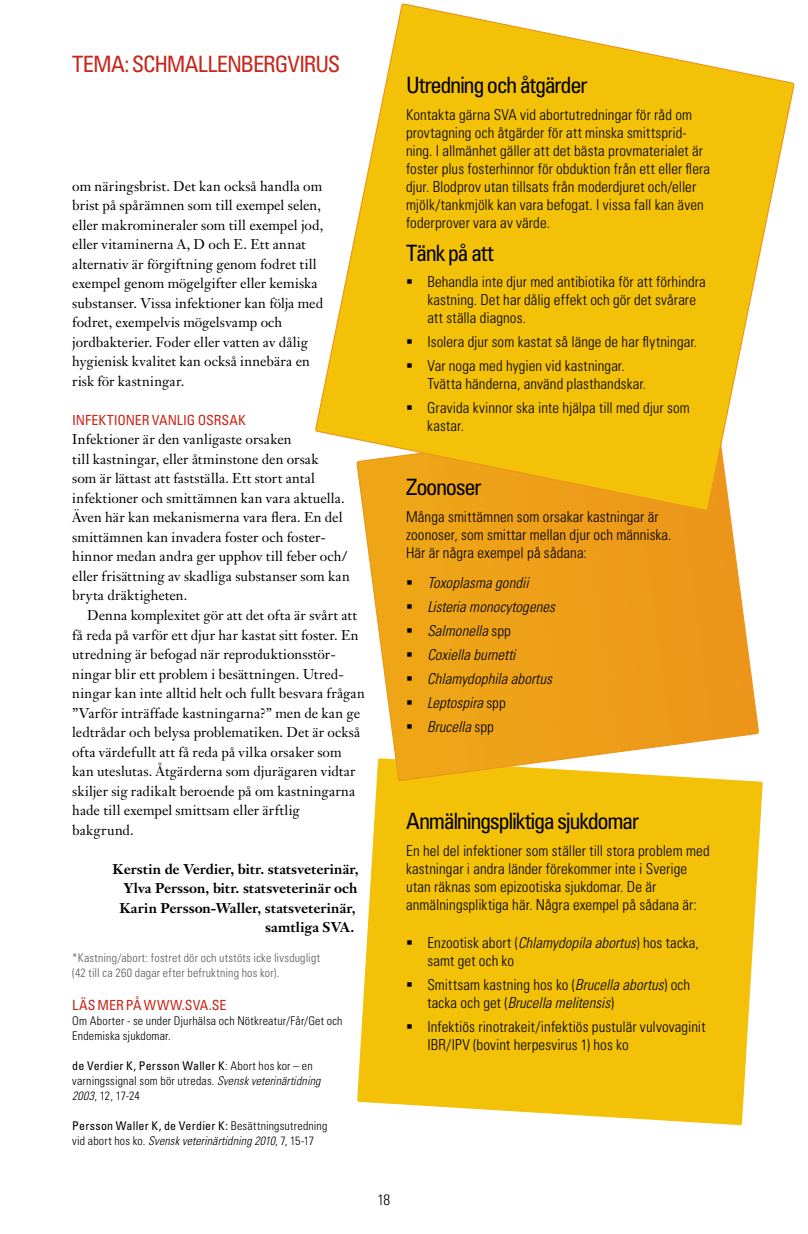
<style>
.page{position:relative;width:808px;height:1234px;background:#fff}
.page>*{position:absolute;margin:0;border:0;box-sizing:border-box;transform-origin:0 0}
.t1{font:condensed 22.5px "Univers LT Std";letter-spacing:-.06em;color:#000}
.t2{font:condensed 22.5px "Univers LT Std";letter-spacing:-.045em;color:#c5281c}
.t3{font:300 condensed 15px/18px "Univers LT Std";letter-spacing:.005em;color:#000}
.t4{font:italic 300 condensed 15px/24px "Univers LT Std";color:#000}
.t5{font:13.95px/19.5px "Janson Text LT Std";letter-spacing:.005em;color:#000}
.t6{font:700 13.95px "Janson Text LT Std";letter-spacing:.005em;color:#000}
.t7{font:condensed 13.95px "Univers LT Std";letter-spacing:.005em;color:#c5281c}
.t8{font:300 condensed 12px/15px "Univers LT Std";letter-spacing:.015em;color:#000}
.t9{font:300 condensed 12px/15px "Univers LT Std";letter-spacing:.015em;color:#58595b}
.s1{font-weight:400}
.s2{font-style:italic}
.s3{font-style:normal}
</style>
<div class="page">
<svg style="left:357px;top:781px;width:406px;height:345px;background:#f4c61d"></svg>
<svg style="left:357px;top:511px;width:402px;height:284px;background:#efae35"></svg>
<svg style="left:315px;top:3px;width:480px;height:508px"></svg>
<svg style="left:407px;top:279px;width:5px;height:5px"></svg>
<svg style="left:407px;top:339px;width:5px;height:5px"></svg>
<svg style="left:407px;top:363px;width:5px;height:5px"></svg>
<svg style="left:407px;top:405px;width:5px;height:5px"></svg>
<svg style="left:407px;top:579px;width:5px;height:5px"></svg>
<svg style="left:407px;top:603px;width:5px;height:5px"></svg>
<svg style="left:407px;top:627px;width:5px;height:5px"></svg>
<svg style="left:407px;top:651px;width:5px;height:5px"></svg>
<svg style="left:407px;top:675px;width:5px;height:5px"></svg>
<svg style="left:407px;top:699px;width:5px;height:5px"></svg>
<svg style="left:407px;top:723px;width:5px;height:5px"></svg>
<svg style="left:407px;top:940px;width:5px;height:4px"></svg>
<svg style="left:407px;top:982px;width:5px;height:4px"></svg>
<svg style="left:407px;top:1024px;width:5px;height:4px"></svg>
<h1 class="t2" style="left:72px;top:49px;width:256px">Tema: SCH mallenbergVi rus</h1>
<p class="t5" style="left:72px;top:176px;width:253px">om näringsbrist. Det kan också handla om brist på spårämnen som till exempel selen, eller makromineraler som till exempel jod, eller vitaminerna A, D och E. Ett annat alternativ är förgiftning genom fodret till exempel genom mögelgifter eller kemiska substanser. Vissa infektioner kan följa med fodret, exempelvis mögelsvamp och jordbakterier. Foder eller vatten av dålig hygienisk kvalitet kan också innebära en risk för kastningar.</p>
<p class="t7" style="left:72px;top:411px;width:175px">Infektioner vanlig osrsak</p>
<p class="t5" style="left:72px;top:429px;width:279px">Infektioner är den vanligaste orsaken<br>till kastningar, eller åtminstone den orsak<br>som är lättast att fastställa. Ett stort antal infektioner och smittämnen kan vara aktuella.<br>Även här kan mekanismerna vara flera. En del smittämnen kan invadera foster och foster&shy;hinnor medan andra ger upphov till feber och/ eller frisättning av skadliga substanser som kan bryta dräktigheten.</p>
<p class="t5" style="left:72px;top:605px;width:294px;text-indent:15px">Denna komplexitet gör att det ofta är svårt att få reda på varför ett djur har kastat sitt foster. En utredning är befogad när reproduktionsstör&shy;ningar blir ett problem i besättningen. Utred&shy;ningar kan inte alltid helt och fullt besvara frågan ”Varför inträffade kastningarna?” men de kan ge ledtrådar och belysa problematiken. Det är också ofta värdefullt att få reda på vilka orsaker som kan uteslutas. Åtgärderna som djurägaren vidtar skiljer sig radikalt beroende på om kastningarna hade till exempel smittsam eller ärftlig<br>bakgrund.</p>
<p class="t6" style="left:113px;top:859px;width:248px">Kerstin de Verdier, bitr. statsveterinär,</p>
<p class="t6" style="left:124px;top:879px;width:235px">Ylva Persson, bitr. statsveterinär och</p>
<p class="t6" style="left:119px;top:898px;width:238px">Karin Persson-Waller, statsveterinär,</p>
<p class="t6" style="left:265px;top:918px;width:91px">samtliga SVA.</p>
<p class="t9" style="left:72px;top:950px;width:249px">*Kastning/abort: fostret dör och utstöts icke livsdugligt (42 till ca 260 dagar efter befruktning hos kor).</p>
<p class="t7" style="left:72px;top:996px;width:35px">LÄ S MER</p>
<p class="t7" style="left:126px;top:996px;width:32px">PÅ www</p>
<p class="t7" style="left:182px;top:996px;width:46px">.sva.se</p>
<p class="t8" style="left:72px;top:1013px;width:272px">Om Aborter - se under Djurhälsa och Nötkreatur/Får/Get och<br>Endemiska sjukdomar.</p>
<p class="t8" style="left:72px;top:1058px;width:250px"><span class="s1">de Verdier K, Persson Waller K</span>: Abort hos kor – en varningssignal som bör utredas. <span class="s2">Svensk veterinärtidning<br>2003</span>, 12, 17-24</p>
<p class="t8" style="left:72px;top:1118px;width:257px"><span class="s1">Persson Waller K, de Verdier K:</span> Besättningsutredning vid abort hos ko. <span class="s2">Svensk veterinärtidning 2010,</span> 7, 15-17</p>
<h1 class="t1" style="left:406px;top:71px;width:183px">Utredning och åtgärder</h1>
<p class="t3" style="left:406px;top:106px;width:306px">Kontakta gärna SVA vid abortutredningar för råd om provtagning och åtgärder för att minska smittsprid&shy;ning. I allmänhet gäller att det bästa provmaterialet är foster plus fosterhinnor för obduktion från ett eller flera djur. Blodprov utan tillsats från moderdjuret och/eller mjölk/tankmjölk kan vara befogat. I vissa fall kan även foderprover vara av värde.</p>
<h1 class="t1" style="left:406px;top:238px;width:89px">Tänk på att</h1>
<p class="t3" style="left:427px;top:273px;width:280px">Behandla inte djur med antibiotika för att förhindra kastning. Det har dålig effekt och gör det svårare att ställa diagnos.</p>
<p class="t3" style="left:427px;top:330px;width:271px;line-height:24px">Isolera djur som kastat så länge de har flytningar.<br>Var noga med hygien vid kastningar.</p>
<p class="t3" style="left:427px;top:372px;width:264px;line-height:24px">Tvätta händerna, använd plasthandskar.<br>Gravida kvinnor ska inte hjälpa till med djur som</p>
<p class="t3" style="left:427px;top:417px;width:38px">kastar.</p>
<h1 class="t1" style="left:406px;top:472px;width:77px">Zoonoser</h1>
<p class="t3" style="left:406px;top:507px;width:267px">Många smittämnen som orsakar kastningar är zoonoser, som smittar mellan djur och människa.<br>Här är några exempel på sådana:</p>
<p class="t4" style="left:427px;top:570px;width:129px">Toxoplasma gondii<br>Listeria monocytogenes<br>Salmonella <span class="s3">spp<br></span>Coxiella burnetti<br>Chlamydophila abortus<br>Leptospira <span class="s3">spp<br></span>Brucella <span class="s3">spp</span></p>
<h1 class="t1" style="left:406px;top:806px;width:235px">Anmälningspliktiga sjukdomar</h1>
<p class="t3" style="left:406px;top:841px;width:305px">En hel del infektioner som ställer till stora problem med kastningar i andra länder förekommer inte i Sverige utan räknas som epizootiska sjukdomar. De är anmälningspliktiga här. Några exempel på sådana är:</p>
<p class="t3" style="left:427px;top:933px;width:273px">Enzootisk abort (<span class="s2">Chlamydopila abortus</span>) hos tacka, samt get och ko</p>
<p class="t3" style="left:427px;top:975px;width:264px">Smittsam kastning hos ko (<span class="s2">Brucella abortus</span>) och tacka och get (<span class="s2">Brucella melitensis</span>)</p>
<p class="t3" style="left:427px;top:1017px;width:280px">Infektiös rinotrakeit/infektiös pustulär vulvovaginit<br>IBR/IPV (bovint herpesvirus 1) hos ko</p>
<p class="t3" style="left:377px;top:1190px;width:14px">18</p>
</div>
